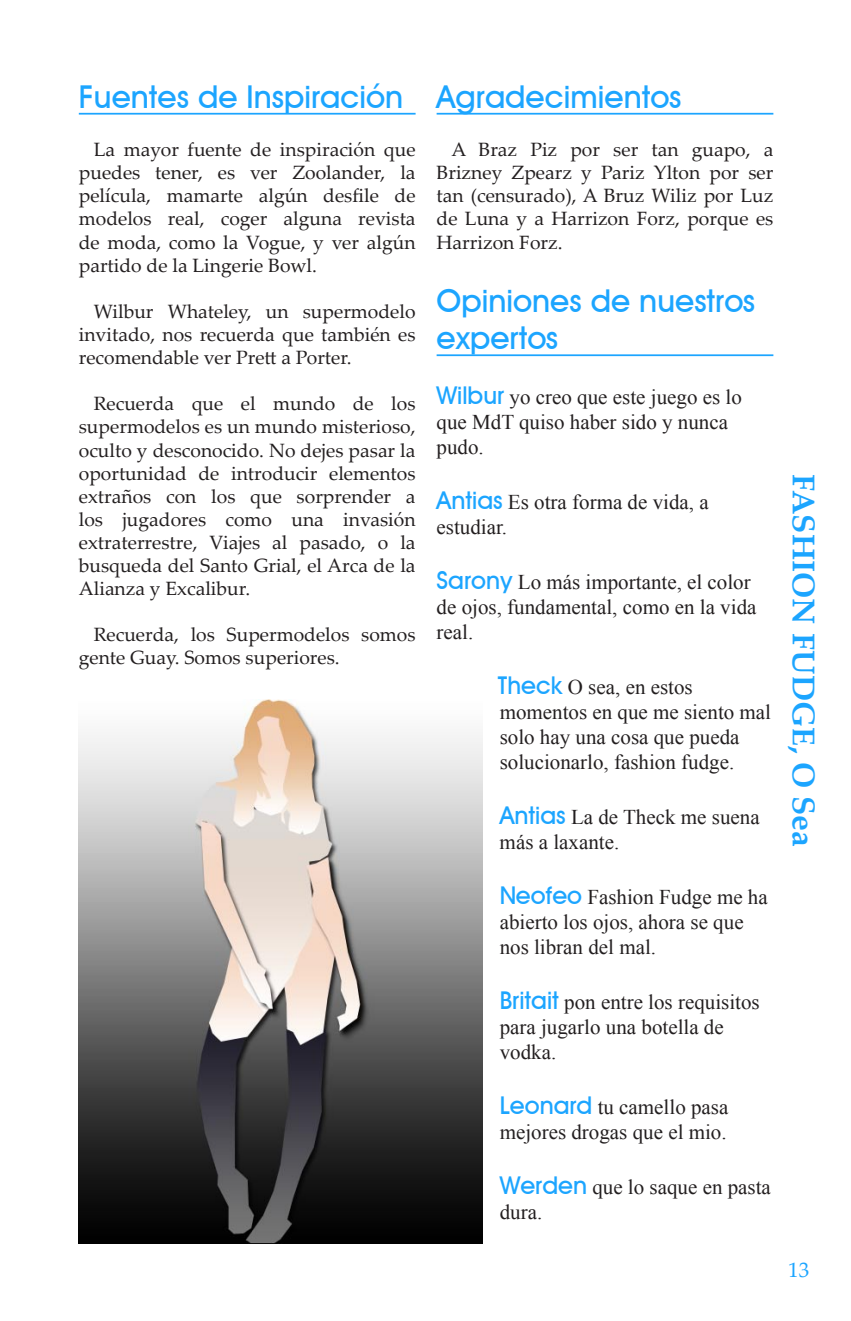
<style>
.page{position:relative;width:851px;height:1321px;background:#fff}
.page>*{position:absolute;margin:0;border:0;box-sizing:border-box;transform-origin:0 0}
.t1{font:700 31.5px/37.8px "Decker";color:#1ca5ff}
.t2{font:700 31.5px "Palatino Linotype";color:#1ca5ff}
.t3{font:21px/25.2px "Times New Roman";color:#231f20}
.t4{font:21px "Palatino Linotype";color:#1ca5ff}
.t5{font:19.25px/23.1px "Palatino Linotype";color:#231f20;text-align:justify}
.s1{font-family:"Decker";font-weight:700;font-size:24.5px;color:#1ca5ff}
</style>
<div class="page">
<hr style="left:79px;top:113px;width:336px;height:2px;background:#1ca5ff">
<hr style="left:436px;top:113px;width:337px;height:2px;background:#1ca5ff">
<hr style="left:436px;top:354px;width:337px;height:2px;background:#1ca5ff">
<img style="left:79px;top:699px;width:403px;height:544px">
<h1 class="t1" style="left:79px;top:78px;width:326px">Fuentes de Inspiración</h1>
<p class="t5" style="left:79px;top:137px;width:338px;text-indent:15px">La mayor fuente de inspiración que puedes tener, es ver Zoolander, la película, mamarte algún desfile de modelos real, coger alguna revista de moda, como la Vogue, y ver algún partido de la Lingerie Bowl.</p>
<p class="t5" style="left:79px;top:299px;width:338px;text-indent:15px">Wilbur Whateley, un supermodelo invitado, nos recuerda que también es recomendable ver Prett a Porter.</p>
<p class="t5" style="left:79px;top:391px;width:338px;text-indent:15px">Recuerda que el mundo de los supermodelos es un mundo misterioso, oculto y desconocido. No dejes pasar la oportunidad de introducir elementos extraños con los que sorprender a los jugadores como una invasión extraterrestre, Viajes al pasado, o la busqueda del Santo Grial, el Arca de la Alianza y Excalibur.</p>
<p class="t5" style="left:79px;top:622px;width:338px;text-indent:15px">Recuerda, los Supermodelos somos gente Guay. Somos superiores.</p>
<h1 class="t1" style="left:436px;top:78px;width:246px">Agradecimientos</h1>
<p class="t5" style="left:436px;top:137px;width:338px;text-indent:15px">A Braz Piz por ser tan guapo, a Brizney Zpearz y Pariz Ylton por ser tan (censurado), A Bruz Wiliz por Luz de Luna y a Harrizon Forz, porque es Harrizon Forz.</p>
<h1 class="t1" style="left:436px;top:281px;width:320px">Opiniones de nuestros expertos</h1>
<p class="t3" style="left:436px;top:384px;width:307px"><span class="s1">Wilbur</span> yo creo que este juego es lo que MdT quiso haber sido y nunca pudo.</p>
<p class="t3" style="left:436px;top:489px;width:273px"><span class="s1">Antias</span> Es otra forma de vida, a estudiar.</p>
<p class="t3" style="left:436px;top:569px;width:321px"><span class="s1">Sarony</span> Lo más importante, el color de ojos, fundamental, como en la vida real.</p>
<p class="t3" style="left:498px;top:674px;width:274px"><span class="s1">Theck</span> O sea, en estos momentos en que me siento mal solo hay una cosa que pueda solucionarlo, fashion fudge.</p>
<p class="t3" style="left:499px;top:804px;width:261px"><span class="s1">Antias</span> La de Theck me suena más a laxante.</p>
<p class="t3" style="left:499px;top:884px;width:269px"><span class="s1">Neofeo</span> Fashion Fudge me ha abierto los ojos, ahora se que nos libran del mal.</p>
<p class="t3" style="left:499px;top:989px;width:261px"><span class="s1">Britait</span> pon entre los requisitos para jugarlo una botella de vodka.</p>
<p class="t3" style="left:499px;top:1094px;width:230px"><span class="s1">Leonard</span> tu camello pasa mejores drogas que el mio.</p>
<p class="t3" style="left:499px;top:1174px;width:273px"><span class="s1">Werden</span> que lo saque en pasta dura.</p>
<h1 class="t2" style="left:825px;top:474px;width:374px;rotate:90deg">FASHION FUDGE, O Sea</h1>
<p class="t4" style="left:788px;top:1255px;width:22px">13</p>
</div>
